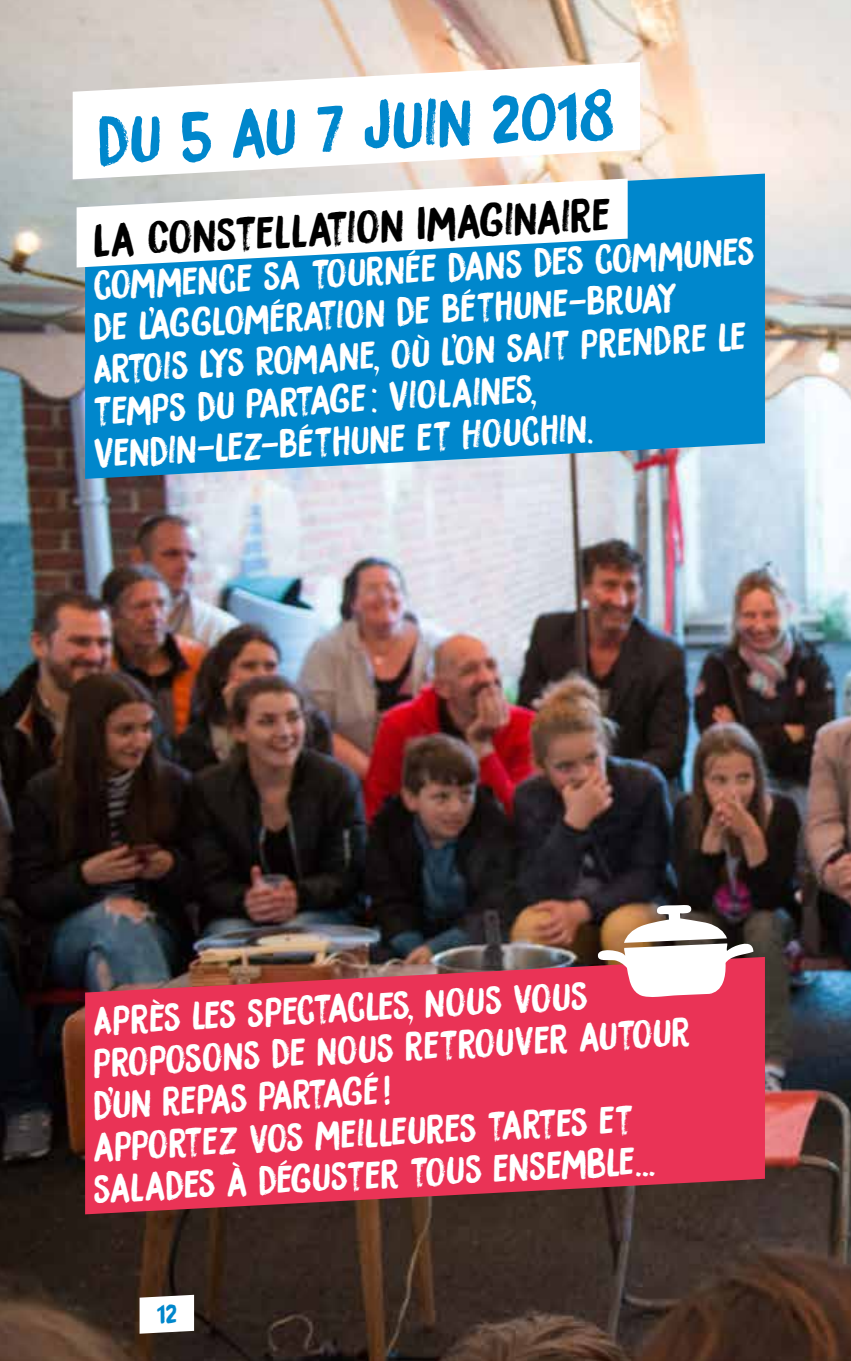
<style>
.page{position:relative;width:851px;height:1361px;background:#fff}
.page>*{position:absolute;margin:0;border:0;box-sizing:border-box;transform-origin:0 0}
.t1{font:61.2px "Bocadillo";color:#0087cc}
.t2{font:42px "Bocadillo";color:#000}
.t3{font:36px/42px "Bocadillo";color:#fff}
</style>
<div class="page">
<img style="left:0;top:0;width:850px;height:1361px">
<svg style="left:85px;top:957px;width:679px;height:257px;fill:#ea3356"></svg>
<svg style="left:0;top:14px;width:727px;height:214px"></svg>
<svg style="left:85px;top:174px;width:679px;height:305px;fill:#0087cc"></svg>
<svg style="left:17px;top:145px;width:670px;height:156px"></svg>
<svg style="left:597px;top:905px;width:156px;height:92px"></svg>
<svg style="left:104px;top:1275px;width:126px;height:78px"></svg>
<h1 class="t1" style="left:94px;top:100px;width:520px;rotate:-3deg">du 5 au 7 juin 2018</h1>
<p class="t2" style="left:91px;top:213px;width:519px;rotate:-3deg">La Constellation Imaginaire</p>
<p class="t3" style="left:83px;top:265px;width:672px;rotate:-3deg">commence sa tournée dans des communes de l’agglomération de Béthune-Bruay Artois Lys Romane, où l’on sait prendre le temps du partage : Violaines, Vendin-lez-Béthune et Houchin.</p>
<p class="t3" style="left:83px;top:1000px;width:605px;rotate:-3deg">Après les spectacles, nous vous proposons de nous retrouver autour d’un repas partagé !<br>apportez vos meilleures tartes et salades à déguster tous ensemble…</p>
</div>
